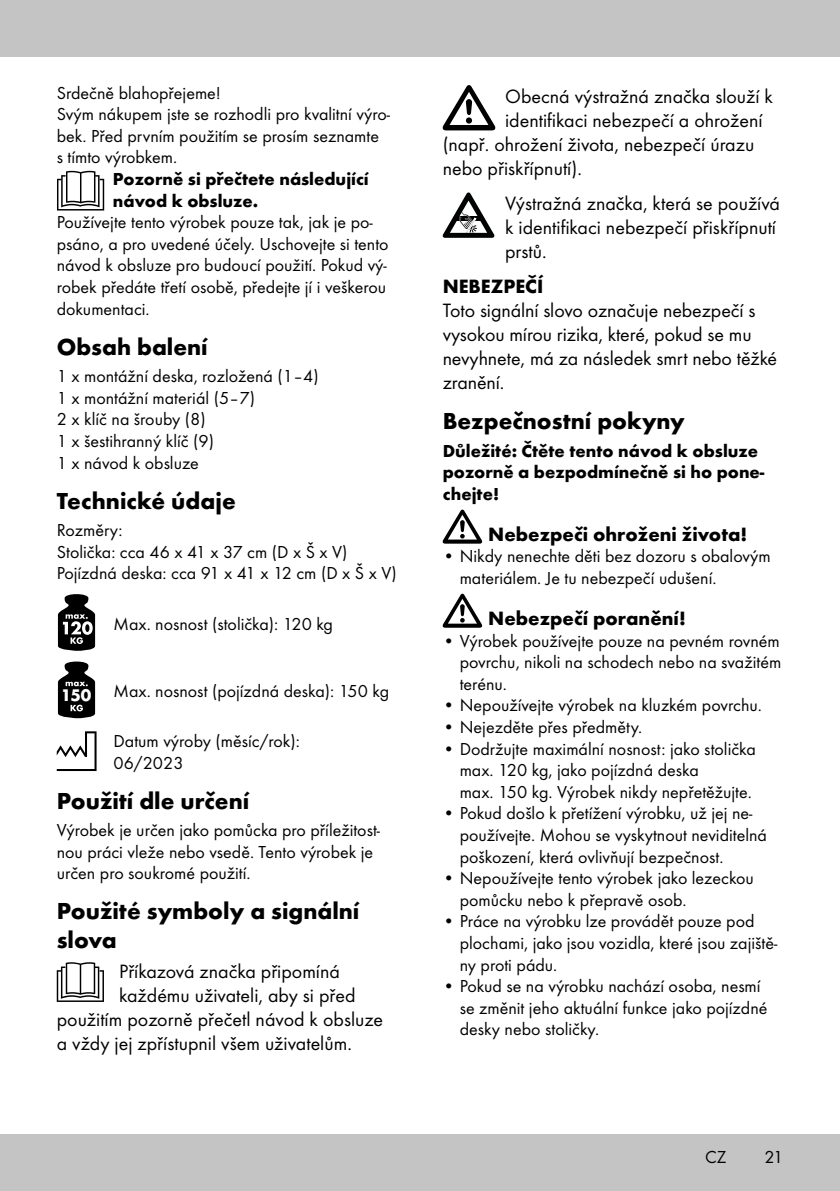
<style>
.page{position:relative;width:840px;height:1191px;background:#fff}
.page>*{position:absolute;margin:0;border:0;box-sizing:border-box;transform-origin:0 0}
.t1{font:700 24px/28.8px "Futura TOT";color:#000}
.t2{font:20px/24px "Futura TOT Boo";color:#000}
.t3{font:700 20px "Futura TOT";color:#000}
.t4{font:18px/21.6px "Futura TOT Boo";color:#000}
.t5{font:700 18px/21.6px "Futura TOT";color:#000}
</style>
<div class="page">
<div style="left:0;top:1134px;width:839px;height:57px;background:#c5c4c4"></div>
<div style="left:0;top:0;width:839px;height:57px;background:#c5c4c4"></div>
<svg style="left:57px;top:171px;width:47px;height:39px"></svg>
<svg style="left:58px;top:594px;width:37px;height:57px"></svg>
<svg style="left:58px;top:661px;width:37px;height:57px"></svg>
<svg style="left:57px;top:731px;width:39px;height:40px"></svg>
<svg style="left:57px;top:962px;width:47px;height:40px"></svg>
<svg style="left:442px;top:85px;width:53px;height:45px"></svg>
<svg style="left:465px;top:117px;width:7px;height:7px"></svg>
<svg style="left:442px;top:192px;width:52px;height:46px"></svg>
<svg style="left:442px;top:509px;width:40px;height:34px"></svg>
<svg style="left:442px;top:593px;width:40px;height:35px"></svg>
<p class="t4" style="left:57px;top:82px;width:334px">Srdečně blahopřejeme!<br>Svým nákupem jste se rozhodli pro kvalitní výro&shy;bek. Před prvním použitím se prosím seznamte<br>s tímto výrobkem.</p>
<p class="t5" style="left:113px;top:168px;width:257px">Pozorně si přečtete následující návod k obsluze.</p>
<p class="t4" style="left:57px;top:211px;width:333px">Používejte tento výrobek pouze tak, jak je po&shy;psáno, a pro uvedené účely. Uschovejte si tento návod k obsluze pro budoucí použití. Pokud vý&shy;robek předáte třetí osobě, předejte jí i veškerou dokumentaci.</p>
<h1 class="t1" style="left:57px;top:332px;width:152px">Obsah balení</h1>
<p class="t4" style="left:57px;top:365px;width:263px">1 x montážní deska, rozložená (1–4)<br>1 x montážní materiál (5–7)<br>2 x klíč na šrouby (8)<br>1 x šestihranný klíč (9)<br>1 x návod k obsluze</p>
<h1 class="t1" style="left:57px;top:486px;width:180px">Technické údaje</h1>
<p class="t4" style="left:57px;top:519px;width:341px">Rozměry:<br>Stolička: cca 46 x 41 x 37 cm (D x Š x V)<br>Pojízdná deska: cca 91 x 41 x 12 cm (D x Š x V)</p>
<p class="t4" style="left:113px;top:612px;width:221px">Max. nosnost (stolička): 120 kg</p>
<p class="t4" style="left:61px;top:680px;width:329px"><sub>150</sub> Max. nosnost (pojízdná deska): 150 kg</p>
<p class="t4" style="left:113px;top:730px;width:188px">Datum výroby (měsíc/rok):<br>06/2023</p>
<h1 class="t1" style="left:57px;top:786px;width:194px">Použití dle určení</h1>
<p class="t4" style="left:57px;top:819px;width:325px">Výrobek je určen jako pomůcka pro příležitost&shy;nou práci vleže nebo vsedě. Tento výrobek je určen pro soukromé použití.</p>
<h1 class="t1" style="left:57px;top:896px;width:304px">Použité symboly a signální slova</h1>
<p class="t2" style="left:119px;top:959px;width:222px">Příkazová značka připomíná</p>
<p class="t2" style="left:119px;top:983px;width:238px">každému uživateli, aby si před</p>
<p class="t2" style="left:57px;top:1007px;width:327px">použitím pozorně přečetl návod k obsluze</p>
<p class="t2" style="left:57px;top:1031px;width:296px">a vždy jej zpřístupnil všem uživatelům.</p>
<p class="t2" style="left:505px;top:84px;width:269px">Obecná výstražná značka slouží k</p>
<p class="t2" style="left:505px;top:108px;width:259px">identifikaci nebezpečí a ohrožení</p>
<p class="t2" style="left:442px;top:132px;width:313px">(např. ohrožení života, nebezpečí úrazu</p>
<p class="t2" style="left:442px;top:156px;width:141px">nebo přiskřípnutí).</p>
<p class="t2" style="left:505px;top:191px;width:276px">Výstražná značka, která se používá k identifikaci nebezpečí přiskřípnutí prstů.</p>
<p class="t3" style="left:442px;top:274px;width:102px">NEBEZPEČÍ</p>
<p class="t2" style="left:442px;top:298px;width:336px">Toto signální slovo označuje nebezpečí s vysokou mírou rizika, které, pokud se mu nevyhnete, má za následek smrt nebo těžké zranění.</p>
<h1 class="t1" style="left:442px;top:406px;width:243px">Bezpečnostní pokyny</h1>
<p class="t5" style="left:442px;top:439px;width:323px">Důležité: Čtěte tento návod k obsluze pozorně a bezpodmínečně si ho pone&shy;chejte!</p>
<p class="t3" style="left:488px;top:522px;width:261px">Nebezpeči ohroženi života!</p>
<p class="t4" style="left:459px;top:545px;width:312px;text-indent:-17px">• Nikdy nenechte děti bez dozoru s obalovým materiálem. Je tu nebezpečí udušení.</p>
<p class="t3" style="left:488px;top:606px;width:199px">Nebezpečí poranění!</p>
<p class="t4" style="left:459px;top:629px;width:323px;text-align:justify;text-indent:-17px">• Výrobek používejte pouze na pevném rovném povrchu, nikoli na schodech nebo na svažitém terénu.</p>
<p class="t4" style="left:442px;top:694px;width:320px">• Nepoužívejte výrobek na kluzkém povrchu.</p>
<p class="t4" style="left:442px;top:716px;width:201px">• Nejezděte přes předměty.</p>
<p class="t4" style="left:459px;top:737px;width:297px;text-indent:-17px">• Dodržujte maximální nosnost: jako stolička max. 120 kg, jako pojízdná deska<br>max. 150 kg. Výrobek nikdy nepřetěžujte.</p>
<p class="t4" style="left:459px;top:802px;width:309px;text-indent:-17px">• Pokud došlo k přetížení výrobku, už jej ne&shy;používejte. Mohou se vyskytnout neviditelná poškození, která ovlivňují bezpečnost.</p>
<p class="t4" style="left:459px;top:867px;width:295px;text-indent:-17px">• Nepoužívejte tento výrobek jako lezeckou pomůcku nebo k přepravě osob.</p>
<p class="t4" style="left:459px;top:910px;width:319px;text-indent:-17px">• Práce na výrobku lze provádět pouze pod plochami, jako jsou vozidla, které jsou zajiště&shy;ny proti pádu.</p>
<p class="t4" style="left:459px;top:975px;width:309px;text-indent:-17px">• Pokud se na výrobku nachází osoba, nesmí se změnit jeho aktuální funkce jako pojízdné desky nebo stoličky.</p>
<p class="t4" style="left:704px;top:1146px;width:23px">CZ</p>
<p class="t4" style="left:764px;top:1146px;width:20px">21</p>
</div>
